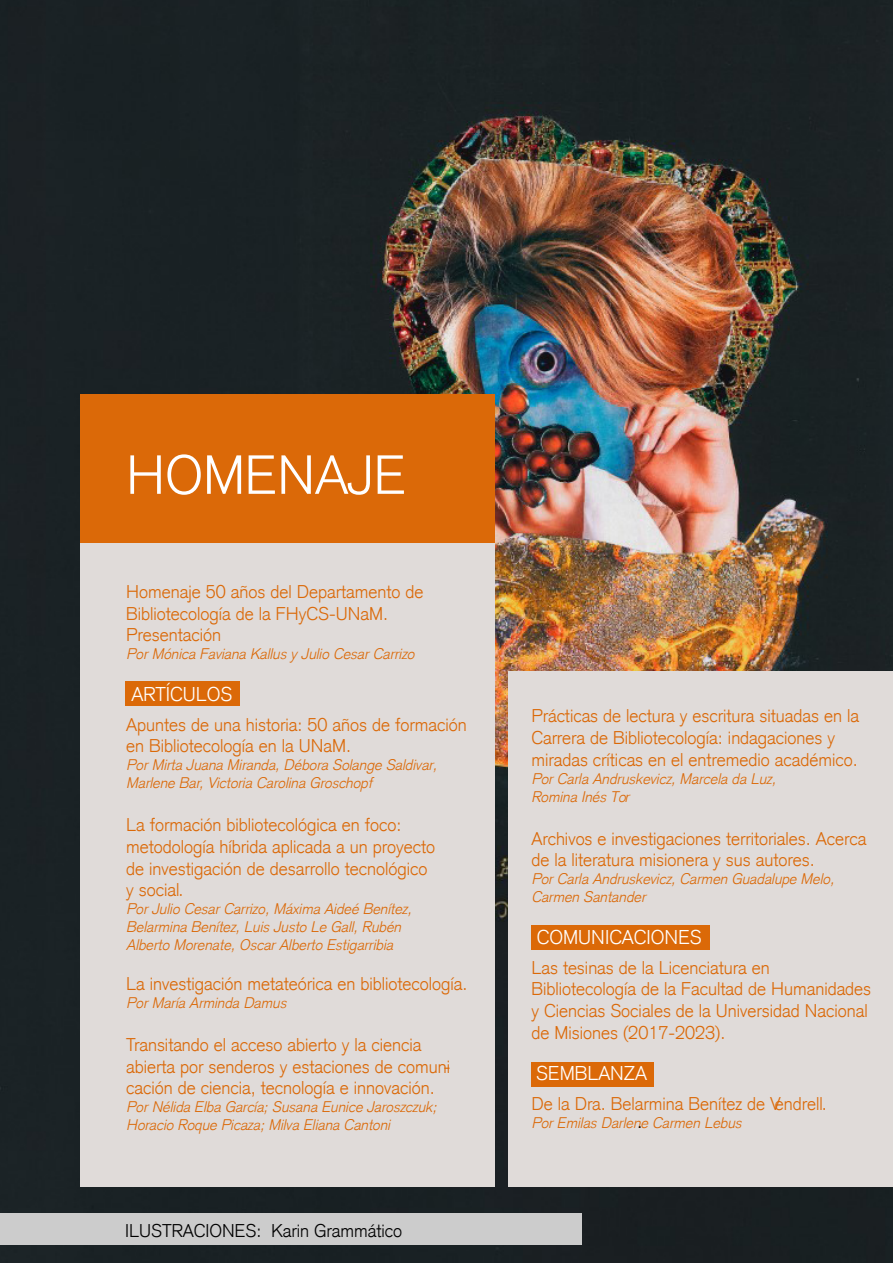
<style>
.page{position:relative;width:893px;height:1263px;background:#fff}
.page>*{position:absolute;margin:0;border:0;box-sizing:border-box;transform-origin:0 0}
.t1{font:300 54px "Akzidenz Grotesk";color:#fff}
.t2{font:300 19.5px "Akzidenz Grotesk";color:#fff}
.t3{font:300 18px/21.6px "Akzidenz Grotesk";color:#db6908}
.t4{font:300 18px "Akzidenz Grotesk";color:#000}
.t5{font:16.5px "Calibri";color:#000}
.t6{font:italic 300 15px/18px "Akzidenz Grotesk";color:#db6908}
</style>
<div class="page">
<img style="left:0;top:0;width:893px;height:1263px">
<div style="left:80px;top:516px;width:414px;height:671px;background:#e0dbd9"></div>
<div style="left:508px;top:671px;width:385px;height:516px;background:#e0dbd9"></div>
<div style="left:0;top:1213px;width:582px;height:32px;background:#ccc"></div>
<div style="left:80px;top:394px;width:414px;height:149px;background:#db6908"></div>
<div style="left:126px;top:681px;width:114px;height:24px;background:#db6908"></div>
<div style="left:531px;top:925px;width:179px;height:25px;background:#db6908"></div>
<div style="left:531px;top:1062px;width:123px;height:24px;background:#db6908"></div>
<h1 class="t1" style="left:126px;top:440px;width:282px">HOMENAJE</h1>
<p class="t3" style="left:126px;top:581px;width:299px">Homenaje 50 años del Departamento de<br>Bibliotecología de la FHyCS-UNaM.<br>Presentación</p>
<p class="t6" style="left:126px;top:645px;width:290px">Por Mónica Faviana Kallus y Julio Cesar Carrizo</p>
<p class="t2" style="left:132px;top:681px;width:102px">ARTÍCULOS</p>
<p class="t3" style="left:126px;top:713px;width:342px">Apuntes de una historia: 50 años de formación en Bibliotecología en la UNaM.</p>
<p class="t6" style="left:126px;top:756px;width:312px">Por Mirta Juana Miranda, Débora Solange Saldivar,<br>Marlene Bar, Victoria Carolina Groschopf</p>
<p class="t3" style="left:126px;top:814px;width:310px">La formación bibliotecológica en foco: metodología híbrida aplicada a un proyecto de investigación de desarrollo tecnológico y social.</p>
<p class="t6" style="left:126px;top:900px;width:287px">Por Julio Cesar Carrizo, Máxima Aideé Benítez,<br>Belarmina Benítez, Luis Justo Le Gall, Rubén<br>Alberto Morenate, Oscar Alberto Estigarribia</p>
<p class="t3" style="left:126px;top:972px;width:343px">La investigación metateórica en bibliotecología.</p>
<p class="t6" style="left:126px;top:994px;width:162px">Por María Arminda Damus</p>
<p class="t3" style="left:126px;top:1034px;width:326px">Transitando el acceso abierto y la ciencia abierta por senderos y estaciones de comuni&shy;cación de ciencia, tecnología e innovación.</p>
<p class="t6" style="left:126px;top:1098px;width:312px">Por Nélida Elba García; Susana Eunice Jaroszczuk;<br>Horacio Roque Picaza; Milva Eliana Cantoni</p>
<p class="t4" style="left:125px;top:1219px;width:279px">ILUSTRACIONES: Karin Grammático</p>
<p class="t3" style="left:531px;top:705px;width:329px">Prácticas de lectura y escritura situadas en la<br>Carrera de Bibliotecología: indagaciones y miradas críticas en el entremedio académico.</p>
<p class="t6" style="left:531px;top:769px;width:246px">Por Carla Andruskevicz, Marcela da Luz,<br>Romina Inés Tor</p>
<p class="t3" style="left:531px;top:828px;width:337px">Archivos e investigaciones territoriales. Acerca de la literatura misionera y sus autores.</p>
<p class="t6" style="left:531px;top:870px;width:304px">Por Carla Andruskevicz, Carmen Guadalupe Melo,<br>Carmen Santander</p>
<p class="t2" style="left:537px;top:924px;width:167px">COMUNICACIONES</p>
<p class="t3" style="left:531px;top:957px;width:341px">Las tesinas de la Licenciatura en Bibliotecología de la Facultad de Humanidades y Ciencias Sociales de la Universidad Nacional de Misiones (2017-2023).</p>
<p class="t2" style="left:536px;top:1061px;width:112px">SEMBLANZA</p>
<p class="t3" style="left:531px;top:1093px;width:297px">De la Dra. Belarmina Benítez de Vendrell.</p>
<p class="t6" style="left:531px;top:1114px;width:212px">Por Emilas Darlene Carmen Lebus</p>
<p class="t5" style="left:638px;top:1111px;width:6px">.</p>
</div>
